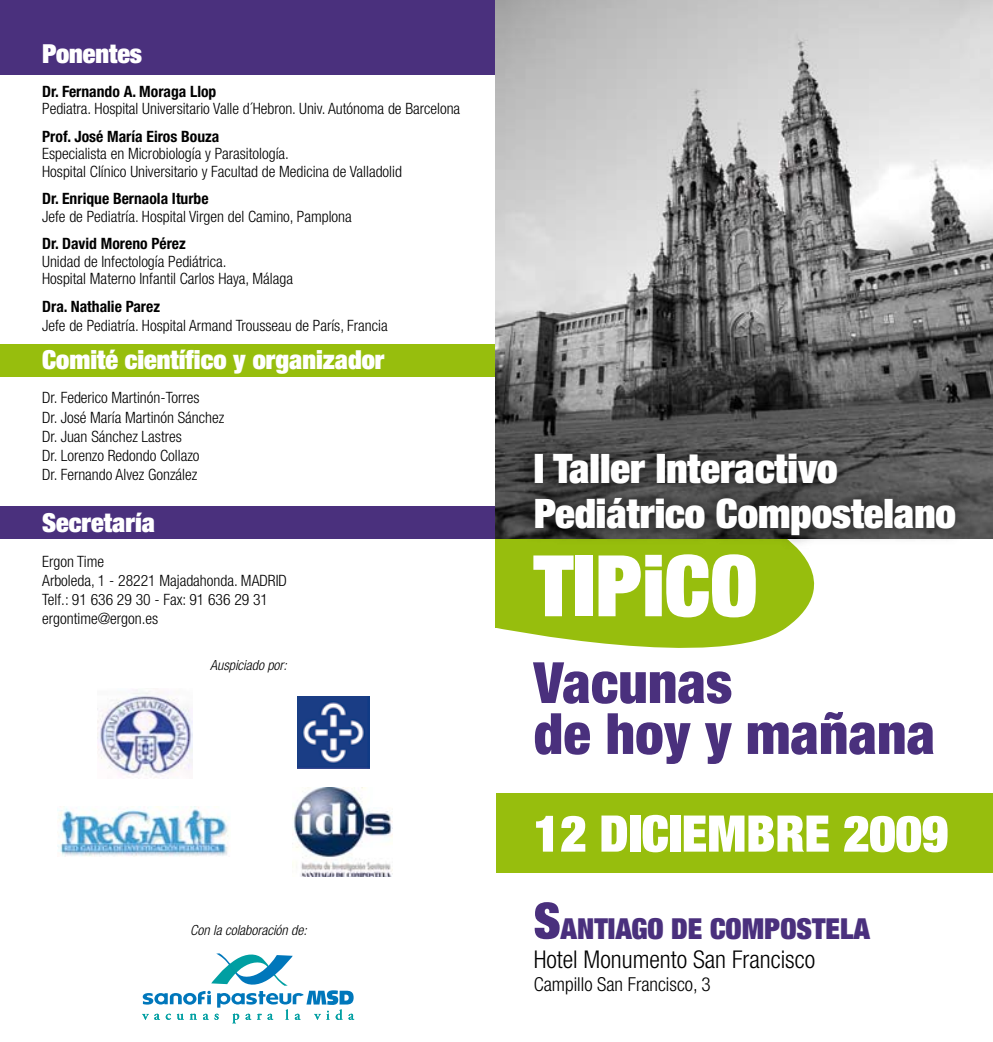
<style>
.page{position:relative;width:993px;height:1042px;background:#fff}
.page>*{position:absolute;margin:0;border:0;box-sizing:border-box;transform-origin:0 0}
.t1{font:900 expanded 85.05px "Helvetica Neue";color:#fff}
.t2{font:900 condensed 56.88px/50.9px "Helvetica Neue";color:#4a307d}
.t3{font:900 expanded 50.57px "Helvetica Neue";color:#fff}
.t4{font:900 expanded 40.77px/45.5px "Helvetica Neue";color:#fff}
.t5{font:900 expanded 29.05px "Helvetica Neue";color:#4a307d}
.t6{font:900 expanded 26.25px "Helvetica Neue";color:#fff}
.t7{font:300 condensed 24.5px "Helvetica Neue";color:#000}
.t8{font:300 condensed 19.25px "Helvetica Neue";color:#000}
.t9{font:300 condensed 15.58px/19.2px "Helvetica Neue";color:#000}
.t10{font:700 condensed 15.58px "Helvetica Neue";color:#000}
.t11{font:italic 300 condensed 14px "Helvetica Neue";color:#000}
.s1{font-size:50.05px}
</style>
<div class="page">
<svg style="left:497px;top:572px;width:318px;height:76px;fill:#97be0d"></svg>
<div style="left:0;top:506px;width:496px;height:33px;background:#4a307d"></div>
<div style="left:0;top:0;width:992px;height:74px;background:#4a307d"></div>
<div style="left:0;top:344px;width:496px;height:32px;background:#97be0d"></div>
<div style="left:495px;top:538px;width:290px;height:90px;background:#97be0d"></div>
<img style="left:495px;top:0;width:497px;height:538px">
<div style="left:496px;top:793px;width:496px;height:79px;background:#97be0d"></div>
<svg style="left:142px;top:953px;width:212px;height:70px"></svg>
<img style="left:292px;top:788px;width:100px;height:89px">
<img style="left:298px;top:696px;width:71px;height:72px">
<img style="left:58px;top:806px;width:170px;height:50px">
<img style="left:98px;top:690px;width:94px;height:88px">
<div style="left:517px;top:435px;width:475px;height:137px;background:#000;opacity:.75"></div>
<h3 class="t6" style="left:42px;top:36px;width:101px">Ponentes</h3>
<p class="t10" style="left:42px;top:82px;width:176px">Dr. Fernando A. Moraga Llop</p>
<p class="t9" style="left:42px;top:99px;width:419px">Pediatra. Hospital Universitario Valle d´Hebron. Univ. Autónoma de Barcelona</p>
<p class="t10" style="left:42px;top:127px;width:178px">Prof. José María Eiros Bouza</p>
<p class="t9" style="left:42px;top:145px;width:361px;line-height:17.5px">Especialista en Microbiología y Parasitología.<br>Hospital Clínico Universitario y Facultad de Medicina de Valladolid</p>
<p class="t10" style="left:42px;top:189px;width:168px">Dr. Enrique Bernaola Iturbe</p>
<p class="t9" style="left:42px;top:206px;width:311px">Jefe de Pediatría. Hospital Virgen del Camino, Pamplona</p>
<p class="t10" style="left:42px;top:234px;width:145px">Dr. David Moreno Pérez</p>
<p class="t9" style="left:42px;top:252px;width:252px;line-height:17.5px">Unidad de Infectología Pediátrica.<br>Hospital Materno Infantil Carlos Haya, Málaga</p>
<p class="t10" style="left:42px;top:297px;width:119px">Dra. Nathalie Parez</p>
<p class="t9" style="left:42px;top:315px;width:347px">Jefe de Pediatría. Hospital Armand Trousseau de París, Francia</p>
<h3 class="t6" style="left:42px;top:343px;width:344px">Comité científico y organizador</h3>
<p class="t9" style="left:42px;top:388px;width:184px">Dr. Federico Martinón-Torres<br>Dr. José María Martinón Sánchez<br>Dr. Juan Sánchez Lastres<br>Dr. Lorenzo Redondo Collazo<br>Dr. Fernando Alvez González</p>
<h3 class="t6" style="left:42px;top:506px;width:114px">Secretaría</h3>
<p class="t9" style="left:42px;top:551px;width:246px">Ergon Time<br>Arboleda, 1 - 28221 Majadahonda. MADRID<br>Telf.: 91 636 29 30 - Fax: 91 636 29 31 ergontime@ergon.es</p>
<p class="t11" style="left:210px;top:657px;width:78px">Auspiciado por:</p>
<p class="t11" style="left:190px;top:922px;width:118px">Con la colaboración de:</p>
<h3 class="t4" style="left:533px;top:444px;width:423px">I Taller Interactivo<br>Pediátrico Compostelano</h3>
<h1 class="t1" style="left:533px;top:531px;width:225px">TIPiCO</h1>
<h2 class="t2" style="left:533px;top:656px;width:403px">Vacunas<br>de hoy y mañana</h2>
<h3 class="t3" style="left:533px;top:801px;width:416px">12 diciembre 2009</h3>
<h3 class="t5" style="left:533px;top:909px;width:247px"><span class="s1">S</span>antiago de Compost</h3>
<h3 class="t5" style="left:825px;top:909px;width:46px">ela</h3>
<h3 class="t7" style="left:533px;top:945px;width:283px">Hotel Monumento San Francisco</h3>
<p class="t8" style="left:533px;top:973px;width:178px">Campillo San Francisco, 3</p>
</div>
